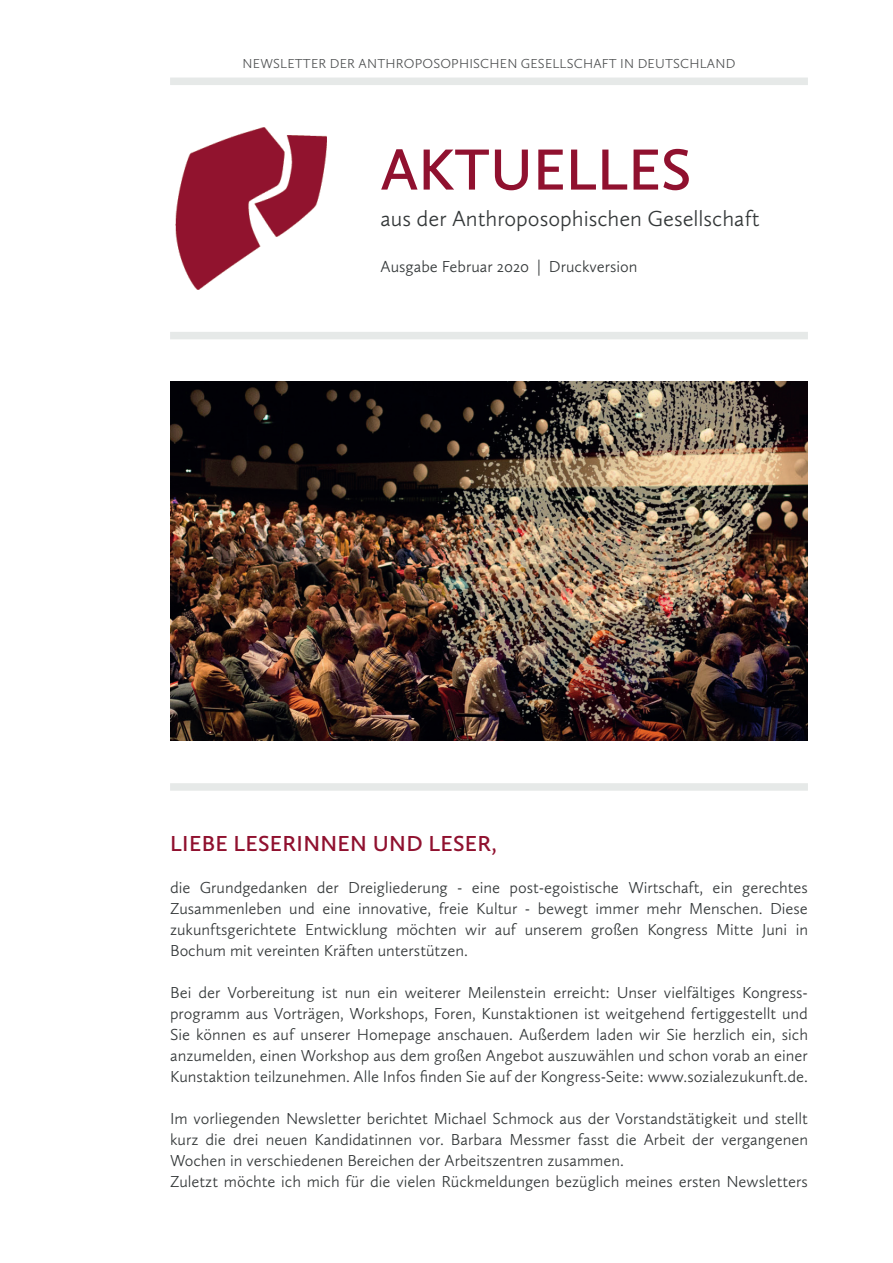
<style>
.page{position:relative;width:893px;height:1263px;background:#fff}
.page>*{position:absolute;margin:0;border:0;box-sizing:border-box;transform-origin:0 0}
.t1{font:600 60px "Calluna Sans";color:#90112f}
.t2{font:300 22.5px "Calluna Sans";color:#343839}
.t3{font:600 22.5px "Calluna Sans";letter-spacing:.015em;color:#90112f}
.t4{font:300 16.5px/21px "Calluna Sans";color:#343839;text-align:justify}
.t5{font:300 13.5px "Calluna Sans";letter-spacing:.015em;color:#4f5152}
</style>
<div class="page">
<img style="left:175px;top:128px;width:152px;height:161px">
<div style="left:170px;top:332px;width:638px;height:7px;background:#e6e9e8"></div>
<div style="left:170px;top:783px;width:638px;height:8px;background:#e6e9e8"></div>
<div style="left:170px;top:78px;width:638px;height:7px;background:#e6e9e8"></div>
<img style="left:170px;top:382px;width:638px;height:359px">
<p class="t5" style="left:243px;top:55px;width:494px">NEWSLETTER DER ANTHROPOSOPHISCHEN GESELLSCHAFT IN DEUTSCHLAND</p>
<h1 class="t1" style="left:381px;top:133px;width:312px">AKTUELLES</h1>
<h2 class="t2" style="left:381px;top:205px;width:381px">aus der Anthroposophischen Gesellschaft</h2>
<p class="t4" style="left:381px;top:256px;width:258px">Ausgabe Februar 2020 | Druckversion</p>
<h2 class="t3" style="left:170px;top:829px;width:328px">LIEBE LESERINNEN UND LESER,</h2>
<p class="t4" style="left:170px;top:877px;width:639px">die Grundgedanken der Dreigliederung - eine post-egoistische Wirtschaft, ein gerechtes Zusammenleben und eine innovative, freie Kultur - bewegt immer mehr Menschen. Diese zukunftsgerichtete Entwicklung möchten wir auf unserem großen Kongress Mitte Juni in Bochum mit vereinten Kräften unterstützen.</p>
<p class="t4" style="left:170px;top:982px;width:639px">Bei der Vorbereitung ist nun ein weiterer Meilenstein erreicht: Unser vielfältiges Kongress&shy;programm aus Vorträgen, Workshops, Foren, Kunstaktionen ist weitgehend fertiggestellt und Sie können es auf unserer Homepage anschauen. Außerdem laden wir Sie herzlich ein, sich anzumelden, einen Workshop aus dem großen Angebot auszuwählen und schon vorab an einer Kunstaktion teilzunehmen. Alle Infos finden Sie auf der Kongress-Seite: www.sozialezukunft.de.</p>
<p class="t4" style="left:170px;top:1108px;width:639px;text-align:left">Im vorliegenden Newsletter berichtet Michael Schmock aus der Vorstandstätigkeit und stellt kurz die drei neuen Kandidatinnen vor. Barbara Messmer fasst die Arbeit der vergangenen Wochen in verschiedenen Bereichen der Arbeitszentren zusammen.<br>Zuletzt möchte ich mich für die vielen Rückmeldungen bezüglich meines ersten Newsletters</p>
</div>
